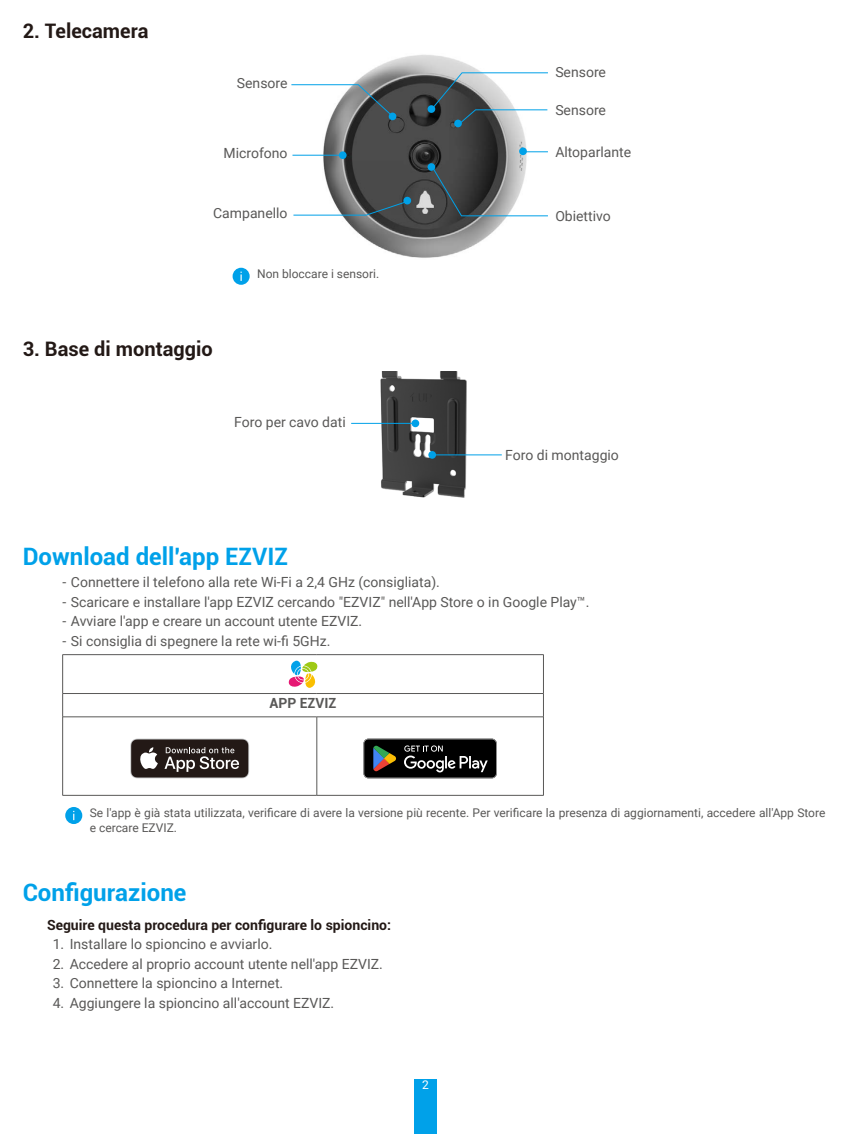
<style>
.page{position:relative;width:851px;height:1134px;background:#fff}
.page>*{position:absolute;margin:0;border:0;box-sizing:border-box;transform-origin:0 0}
.t1{font:700 24px "Roboto";color:#00a1e9}
.t2{font:700 20px "Roboto";color:#231916}
.t3{font:14px "Roboto";color:#595857}
.t4{font:700 14px "Roboto";color:#231916}
.t5{font:700 14px "Roboto";color:#595857}
.t6{font:12px/14.4px "Roboto";color:#595857}
.t7{font:12px "Roboto";color:#fff}
</style>
<div class="page">
<div style="left:414px;top:1080px;width:23px;height:54px;background:#00a1e9"></div>
<img style="left:323px;top:55px;width:205px;height:203px">
<div style="left:427px;top:105px;width:8px;height:8px;background:#00a1e8;border-radius:50%"></div>
<div style="left:427px;top:163px;width:8px;height:8px;background:#00a1e8;border-radius:50%"></div>
<svg style="left:526px;top:151px;width:22px;height:1px"></svg>
<div style="left:519px;top:147px;width:7px;height:8px;background:#00a1e8;border-radius:50%"></div>
<div style="left:454px;top:120px;width:8px;height:7px;background:#00a1e8;border-radius:50%"></div>
<svg style="left:431px;top:166px;width:117px;height:51px"></svg>
<div style="left:388px;top:113px;width:8px;height:7px;background:#00a1e8;border-radius:50%"></div>
<hr style="left:292px;top:155px;width:48px;height:1px;background:#00a1e8">
<div style="left:339px;top:151px;width:7px;height:8px;background:#00a1e8;border-radius:50%"></div>
<svg style="left:291px;top:84px;width:101px;height:32px"></svg>
<div style="left:403px;top:197px;width:8px;height:7px;background:#00a1e8;border-radius:50%"></div>
<svg style="left:293px;top:201px;width:112px;height:15px"></svg>
<svg style="left:432px;top:72px;width:116px;height:54px"></svg>
<div style="left:232px;top:268px;width:17px;height:17px;background:#00a1e9;border-radius:50%"></div>
<svg style="left:240px;top:272px;width:2px;height:9px"></svg>
<img style="left:380px;top:371px;width:86px;height:126px">
<hr style="left:432px;top:454px;width:69px;height:1px;background:#00a1e8">
<div style="left:428px;top:451px;width:8px;height:8px;background:#00a1e8;border-radius:50%"></div>
<hr style="left:351px;top:423px;width:62px;height:1px;background:#00a1e8">
<div style="left:411px;top:419px;width:8px;height:8px;background:#00a1e8;border-radius:50%"></div>
<hr style="left:62px;top:693px;width:255px;height:1px;background:#595857">
<hr style="left:317px;top:693px;width:226px;height:1px;background:#595857">
<hr style="left:63px;top:716px;width:254px;height:1px;background:#595857">
<hr style="left:317px;top:716px;width:226px;height:1px;background:#595857">
<hr style="left:316px;top:717px;width:1px;height:78px;background:#595857">
<hr style="left:543px;top:655px;width:1px;height:38px;background:#595857">
<svg style="left:543px;top:694px;width:1px;height:23px"></svg>
<hr style="left:62px;top:654px;width:255px;height:1px;background:#595857">
<hr style="left:62px;top:655px;width:1px;height:38px;background:#595857">
<hr style="left:317px;top:654px;width:226px;height:1px;background:#595857">
<svg style="left:62px;top:694px;width:1px;height:23px"></svg>
<hr style="left:62px;top:717px;width:1px;height:78px;background:#595857">
<hr style="left:543px;top:717px;width:1px;height:78px;background:#595857">
<hr style="left:62px;top:795px;width:255px;height:1px;background:#595857">
<hr style="left:317px;top:795px;width:226px;height:1px;background:#595857">
<svg style="left:288px;top:661px;width:29px;height:27px"></svg>
<svg style="left:130px;top:739px;width:119px;height:39px"></svg>
<svg style="left:363px;top:739px;width:133px;height:39px"></svg>
<svg style="left:65px;top:807px;width:17px;height:17px"></svg>
<h2 class="t2" style="left:23px;top:16px;width:127px">2. Telecamera</h2>
<p class="t3" style="left:237px;top:73px;width:52px">Sensore</p>
<p class="t3" style="left:223px;top:144px;width:66px">Microfono</p>
<p class="t3" style="left:213px;top:203px;width:76px">Campanello</p>
<p class="t6" style="left:257px;top:266px;width:124px">Non bloccare i sensori.</p>
<h2 class="t2" style="left:23px;top:334px;width:191px">3. Base di montaggio</h2>
<p class="t3" style="left:234px;top:412px;width:113px">Foro per cavo dati</p>
<p class="t3" style="left:555px;top:63px;width:52px">Sensore</p>
<p class="t3" style="left:555px;top:100px;width:52px">Sensore</p>
<p class="t3" style="left:555px;top:142px;width:77px">Altoparlante</p>
<p class="t3" style="left:555px;top:206px;width:57px">Obiettivo</p>
<p class="t3" style="left:505px;top:445px;width:115px">Foro di montaggio</p>
<h1 class="t1" style="left:23px;top:539px;width:267px">Download dell'app EZVIZ</h1>
<p class="t3" style="left:62px;top:572px;width:379px">- Connettere il telefono alla rete Wi-Fi a 2,4 GHz (consigliata).</p>
<p class="t3" style="left:62px;top:592px;width:528px">- Scaricare e installare l'app EZVIZ cercando "EZVIZ" nell'App Store o in Google Play™.</p>
<p class="t3" style="left:62px;top:611px;width:301px">- Avviare l'app e creare un account utente EZVIZ.</p>
<p class="t3" style="left:62px;top:631px;width:269px">- Si consiglia di spegnere la rete wi-fi 5GHz.</p>
<p class="t5" style="left:269px;top:693px;width:68px">APP EZVIZ</p>
<p class="t6" style="left:90px;top:805px;width:737px">Se l'app è già stata utilizzata, verificare di avere la versione più recente. Per verificare la presenza di aggiornamenti, accedere all'App Store e cercare EZVIZ.</p>
<h1 class="t1" style="left:23px;top:875px;width:165px">Configurazione</h1>
<p class="t4" style="left:47px;top:915px;width:345px">Seguire questa procedura per configurare lo spioncino:</p>
<p class="t3" style="left:53px;top:934px;width:221px">1. Installare lo spioncino e avviarlo.</p>
<p class="t3" style="left:53px;top:954px;width:331px">2. Accedere al proprio account utente nell'app EZVIZ.</p>
<p class="t3" style="left:53px;top:974px;width:232px">3. Connettere la spioncino a Internet.</p>
<p class="t3" style="left:53px;top:993px;width:283px">4. Aggiungere la spioncino all'account EZVIZ.</p>
<p class="t7" style="left:422px;top:1076px;width:8px">2</p>
</div>
